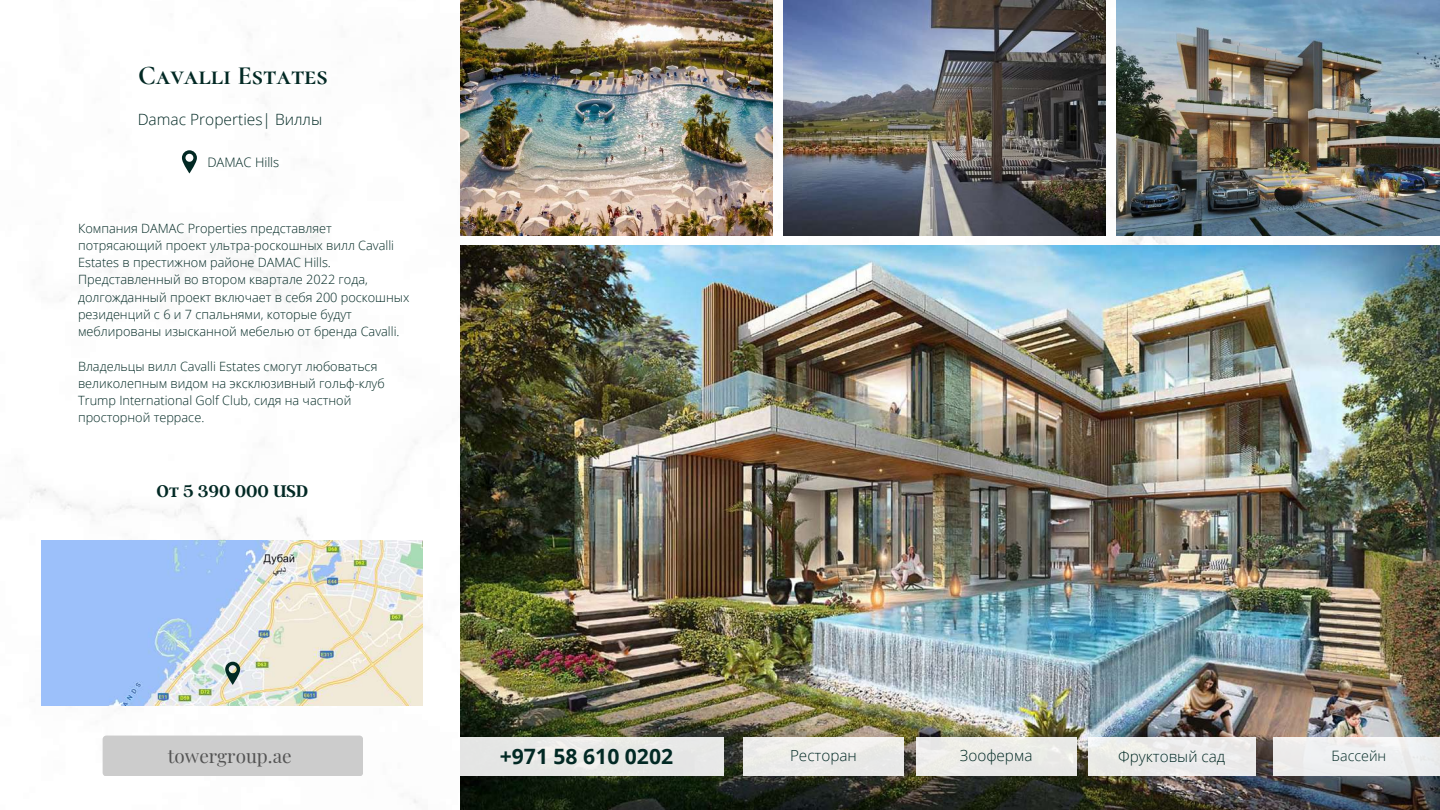
<style>
.page{position:relative;width:1440px;height:810px;background:#fff}
.page>*{position:absolute;margin:0;border:0;box-sizing:border-box;transform-origin:0 0}
.t1{font:700 26.4px "Cormorant SC";color:#022924}
.t2{font:700 21.1px "Open Sans";color:#022924}
.t3{font:18.9px "Playfair Display";color:#545454}
.t4{font:600 18.8px "Argent CF";color:#022924}
.t5{font:300 15.5px "Open Sans";color:#022924}
.t6{font:300 15.3px "Open Sans";color:#022924}
.t7{font:300 14.3px "Open Sans";color:#022924}
.t8{font:300 13.1px "Open Sans";color:#022924}
.t9{font:300 12.8px/17.2px "Open Sans";color:#022924}
</style>
<div class="page">
<img style="left:461px;top:246px;width:979px;height:564px">
<img style="left:461px;top:0;width:312px;height:236px">
<img style="left:783px;top:0;width:323px;height:236px">
<img style="left:1116px;top:0;width:324px;height:236px">
<div style="left:461px;top:737px;width:263px;height:39px;background:#e7e8e6"></div>
<div style="left:743px;top:737px;width:161px;height:39px;background:#ecebe9"></div>
<div style="left:916px;top:737px;width:160px;height:39px;background:#ebebe7"></div>
<div style="left:1088px;top:737px;width:167px;height:39px;background:#ebebea"></div>
<div style="left:1273px;top:737px;width:167px;height:39px;background:#eeeff0"></div>
<div style="left:103px;top:736px;width:260px;height:40px;background:#ccc;border-radius:4px"></div>
<img style="left:41px;top:541px;width:381px;height:165px">
<svg style="left:225px;top:662px;width:15px;height:23px"></svg>
<svg style="left:182px;top:150px;width:15px;height:23px"></svg>
<h1 class="t1" style="left:138px;top:60px;width:191px">Cavalli Estates</h1>
<p class="t5" style="left:138px;top:109px;width:186px">Damac Properties| Виллы</p>
<p class="t8" style="left:207px;top:153px;width:74px">DAMAC Hills</p>
<p class="t9" style="left:78px;top:219px;width:333px">Компания DAMAC Properties представляет потрясающий проект ультра-роскошных вилл Cavalli Estates в престижном районе DAMAC Hills.<br>Представленный во втором квартале 2022 года, долгожданный проект включает в себя 200 роскошных резиденций с 6 и 7 спальнями, которые будут меблированы изысканной мебелью от бренда Cavalli.</p>
<p class="t9" style="left:78px;top:357px;width:308px">Владельцы вилл Cavalli Estates смогут любоваться великолепным видом на эксклюзивный гольф-клуб Trump International Golf Club, сидя на частной просторной террасе.</p>
<h3 class="t4" style="left:156px;top:479px;width:154px">От 5 390 000 USD</h3>
<h3 class="t3" style="left:168px;top:743px;width:125px">towergroup.ae</h3>
<h2 class="t2" style="left:500px;top:741px;width:175px">+971 58 610 0202</h2>
<p class="t6" style="left:790px;top:745px;width:68px">Ресторан</p>
<p class="t6" style="left:960px;top:745px;width:74px">Зооферма</p>
<p class="t6" style="left:1118px;top:746px;width:108px">Фруктовый сад</p>
<p class="t7" style="left:1332px;top:745px;width:56px">Бассейн</p>
</div>
